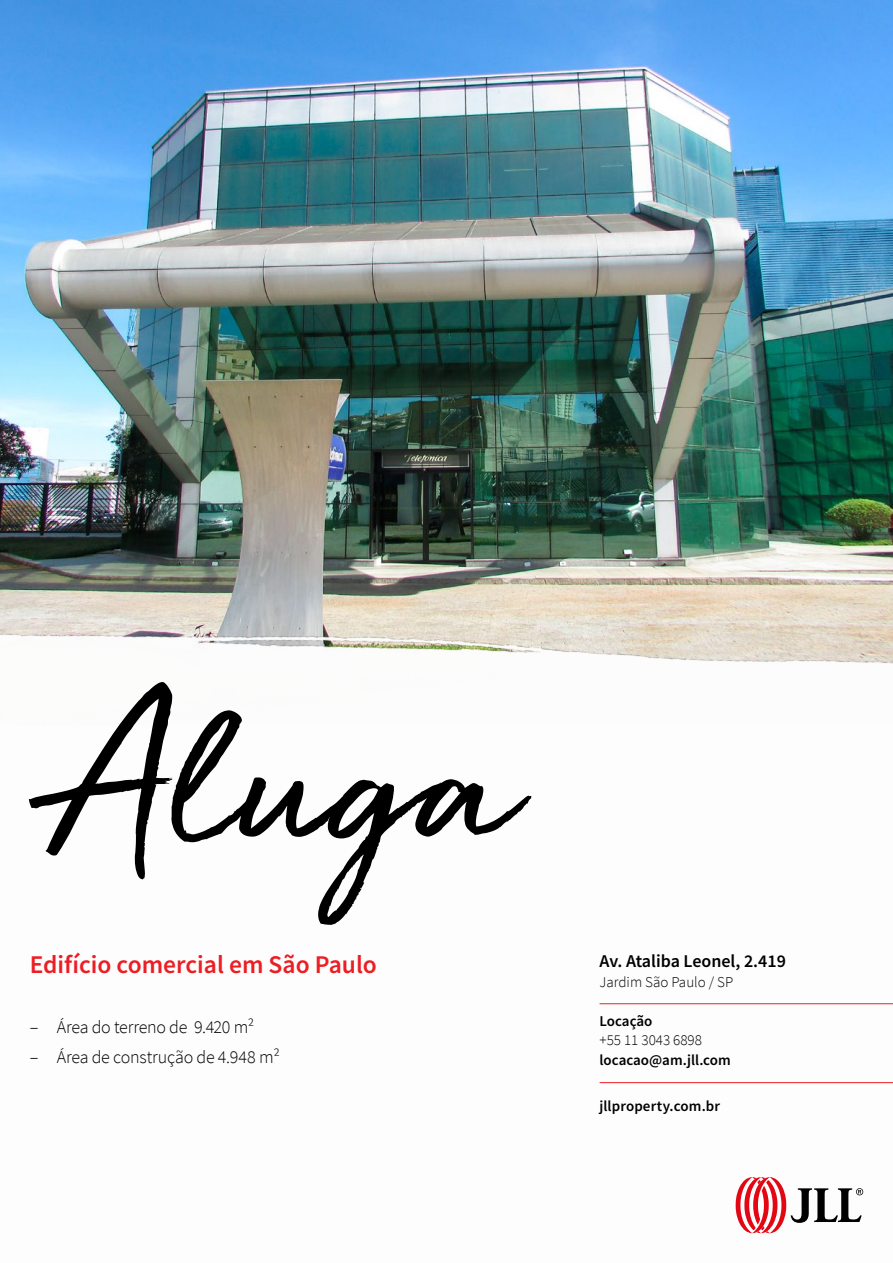
<style>
.page{position:relative;width:893px;height:1263px;background:#fff}
.page>*{position:absolute;margin:0;border:0;box-sizing:border-box;transform-origin:0 0}
.t1{font:225px "JLL Hand";color:#000}
.t2{font:600 25.5px "Source Sans Pro";color:#ed1d24}
.t3{font:300 18px "Source Sans Pro";letter-spacing:-.02em;color:#000}
.t4{font:600 18px "Source Sans Pro";color:#000}
.t5{font:600 15px "Source Sans Pro";color:#000}
.t6{font:300 15px "Source Sans Pro";color:#000}
</style>
<div class="page">
<img style="left:0;top:0;width:893px;height:598px">
<img style="left:0;top:598px;width:893px;height:636px">
<svg style="left:736px;top:1177px;width:127px;height:56px"></svg>
<hr style="left:600px;top:1003px;width:293px;height:1px;background:#ed1d24">
<hr style="left:600px;top:1082px;width:293px;height:1px;background:#ed1d24">
<h1 class="t1" style="left:30px;top:617px;width:487px">Aluga</h1>
<h2 class="t2" style="left:30px;top:947px;width:349px">Edifício comercial em São Paulo</h2>
<p class="t3" style="left:30px;top:1016px;width:226px">– Área do terreno de 9.420 m²</p>
<p class="t3" style="left:30px;top:1046px;width:252px">– Área de construção de 4.948 m²</p>
<p class="t4" style="left:600px;top:949px;width:188px">Av. Ataliba Leonel, 2.419</p>
<p class="t6" style="left:600px;top:972px;width:135px">Jardim São Paulo / SP</p>
<p class="t5" style="left:600px;top:1011px;width:54px">Locação</p>
<p class="t6" style="left:600px;top:1031px;width:104px">+55 11 3043 6898</p>
<p class="t5" style="left:600px;top:1050px;width:133px">locacao@am.jll.com</p>
<p class="t5" style="left:600px;top:1096px;width:122px">jllproperty.com.br</p>
</div>
